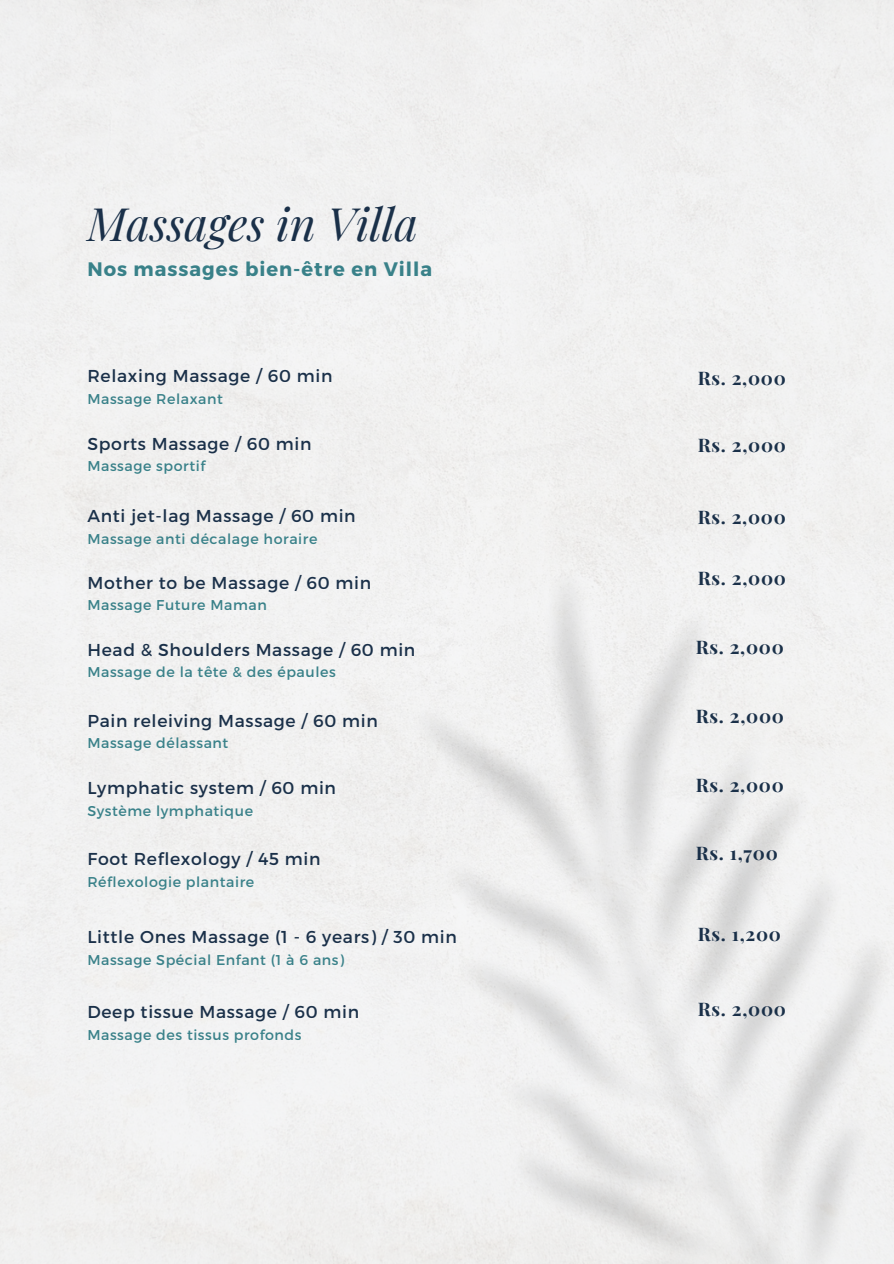
<style>
.page{position:relative;width:894px;height:1264px;background:#fff}
.page>*{position:absolute;margin:0;border:0;box-sizing:border-box;transform-origin:0 0}
.t1{font:italic 45px "Playfair Display";color:#1a3049}
.t2{font:700 19.5px "Montserrat";letter-spacing:.05em;color:#398189}
.t3{font:700 18.75px "Playfair Display";letter-spacing:.04em;color:#1a3049}
.t4{font:17.25px "Montserrat";letter-spacing:.04em;color:#1a3049}
.t5{font:14.25px "Montserrat";letter-spacing:.04em;color:#398189}
</style>
<div class="page">
<h1 class="t1" style="left:87px;top:193px;width:332px">Massages in Villa</h1>
<p class="t2" style="left:87px;top:256px;width:346px">Nos massages bien-être en Villa</p>
<p class="t4" style="left:87px;top:365px;width:246px">Relaxing Massage / 60 min</p>
<p class="t5" style="left:87px;top:389px;width:137px">Massage Relaxant</p>
<p class="t4" style="left:87px;top:432px;width:225px">Sports Massage / 60 min</p>
<p class="t5" style="left:87px;top:457px;width:119px">Massage sportif</p>
<p class="t4" style="left:87px;top:504px;width:270px">Anti jet-lag Massage / 60 min</p>
<p class="t5" style="left:87px;top:529px;width:231px">Massage anti décalage horaire</p>
<p class="t4" style="left:87px;top:571px;width:285px">Mother to be Massage / 60 min</p>
<p class="t5" style="left:87px;top:595px;width:181px">Massage Future Maman</p>
<p class="t4" style="left:87px;top:638px;width:329px">Head &amp; Shoulders Massage / 60 min</p>
<p class="t5" style="left:87px;top:663px;width:250px">Massage de la tête &amp; des épaules</p>
<p class="t4" style="left:87px;top:709px;width:292px">Pain releiving Massage / 60 min</p>
<p class="t5" style="left:87px;top:734px;width:142px">Massage délassant</p>
<p class="t4" style="left:87px;top:777px;width:250px">Lymphatic system / 60 min</p>
<p class="t5" style="left:87px;top:801px;width:167px">Système lymphatique</p>
<p class="t4" style="left:87px;top:848px;width:235px">Foot Reflexology / 45 min</p>
<p class="t5" style="left:87px;top:872px;width:168px">Réflexologie plantaire</p>
<p class="t4" style="left:87px;top:925px;width:371px">Little Ones Massage (1 - 6 years) / 30 min</p>
<p class="t5" style="left:87px;top:950px;width:258px">Massage Spécial Enfant (1 à 6 ans)</p>
<p class="t4" style="left:87px;top:1001px;width:273px">Deep tissue Massage / 60 min</p>
<p class="t5" style="left:87px;top:1025px;width:216px">Massage des tissus profonds</p>
<p class="t3" style="left:697px;top:364px;width:90px">Rs. 2,000</p>
<p class="t3" style="left:697px;top:432px;width:90px">Rs. 2,000</p>
<p class="t3" style="left:697px;top:504px;width:90px">Rs. 2,000</p>
<p class="t3" style="left:697px;top:565px;width:90px">Rs. 2,000</p>
<p class="t3" style="left:695px;top:634px;width:90px">Rs. 2,000</p>
<p class="t3" style="left:695px;top:702px;width:90px">Rs. 2,000</p>
<p class="t3" style="left:695px;top:771px;width:90px">Rs. 2,000</p>
<p class="t3" style="left:695px;top:840px;width:84px">Rs. 1,700</p>
<p class="t3" style="left:697px;top:920px;width:85px">Rs. 1,200</p>
<p class="t3" style="left:697px;top:995px;width:90px">Rs. 2,000</p>
</div>
